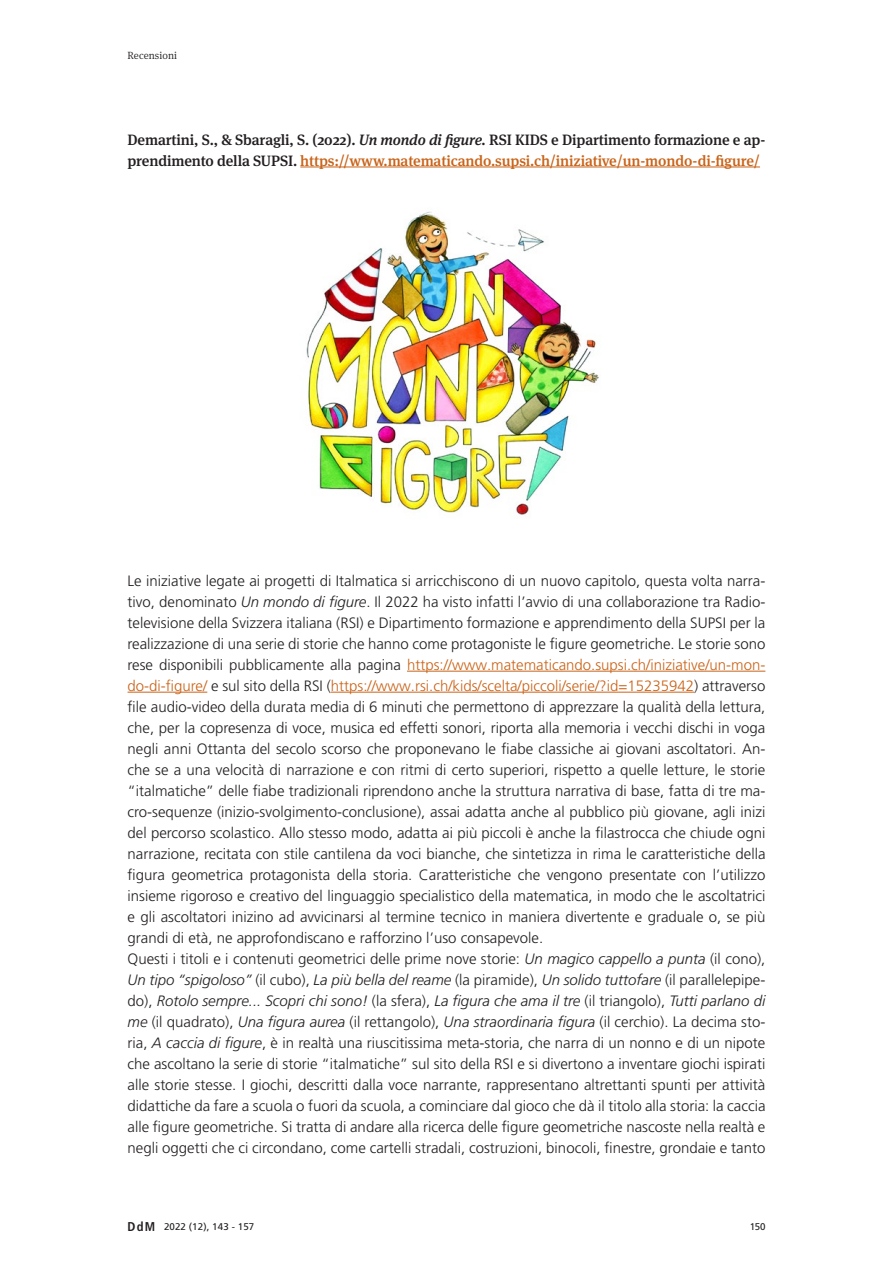
<style>
.page{position:relative;width:893px;height:1263px;background:#fff}
.page>*{position:absolute;margin:0;border:0;box-sizing:border-box;transform-origin:0 0}
.corpo_di_testo_linea{font:300 15px/21px "Frutiger LT Pro";color:#231f20;text-align:justify}
.titoletti{font:500 15px/21px "Meta Serif OT";letter-spacing:-.01em;color:#231f20}
.DdM_piè_di_pagina{font:12.75px "Frutiger LT 67 Bd Cn";color:#231f20}
.occhiello{font:300 10.5px "Meta Serif OT";letter-spacing:.005em;color:#231f20}
.cit_piè_di_pagina{font:9.75px "Frutiger LT Pro";letter-spacing:.01em;color:#231f20}
.numero_pagina{font:9.75px "Frutiger LT Pro";color:#231f20}
.s1{font-style:italic}
.s2{color:#c96318}
.s3{font-family:"Frutiger LT 46 Lt It";font-weight:400}
</style>
<div class="page">
<hr style="left:300px;top:166px;width:460px;height:1px;background:#c96318">
<hr style="left:407px;top:671px;width:358px;height:1px;background:#c96318">
<hr style="left:128px;top:692px;width:79px;height:1px;background:#c96318">
<hr style="left:331px;top:692px;width:363px;height:1px;background:#c96318">
<img style="left:306px;top:211px;width:293px;height:304px">
<p class="occhiello" style="left:128px;top:49px;width:51px">Recensioni</p>
<p class="titoletti" style="left:128px;top:129px;width:639px">Demartini, S., &amp; Sbaragli, S. (2022). <span class="s1">Un mondo di figure.</span> RSI KIDS e Dipartimento formazione e ap&shy;prendimento della SUPSI. <span class="s2">https://www.matematicando.supsi.ch/iniziative/un-mondo-di-figure/</span></p>
<p class="corpo_di_testo_linea" style="left:128px;top:570px;width:639px">Le iniziative legate ai progetti di Italmatica si arricchiscono di un nuovo capitolo, questa volta narra&shy;tivo, denominato <span class="s3">Un mondo di figure</span>. Il 2022 ha visto infatti l’avvio di una collaborazione tra Radio&shy;televisione della Svizzera italiana (RSI) e Dipartimento formazione e apprendimento della SUPSI per la realizzazione di una serie di storie che hanno come protagoniste le figure geometriche. Le storie sono rese disponibili pubblicamente alla pagina <span class="s2">https://www.matematicando.supsi.ch/iniziative/un-mon&shy;do-di-figure/</span> e sul sito della RSI (<span class="s2">https://www.rsi.ch/kids/scelta/piccoli/serie/?id=15235942</span>) attraverso file audio-video della durata media di 6 minuti che permettono di apprezzare la qualità della lettura, che, per la copresenza di voce, musica ed effetti sonori, riporta alla memoria i vecchi dischi in voga negli anni Ottanta del secolo scorso che proponevano le fiabe classiche ai giovani ascoltatori. An&shy;che se a una velocità di narrazione e con ritmi di certo superiori, rispetto a quelle letture, le storie “italmatiche” delle fiabe tradizionali riprendono anche la struttura narrativa di base, fatta di tre ma&shy;cro-sequenze (inizio-svolgimento-conclusione), assai adatta anche al pubblico più giovane, agli inizi del percorso scolastico. Allo stesso modo, adatta ai più piccoli è anche la filastrocca che chiude ogni narrazione, recitata con stile cantilena da voci bianche, che sintetizza in rima le caratteristiche della figura geometrica protagonista della storia. Caratteristiche che vengono presentate con l’utilizzo insieme rigoroso e creativo del linguaggio specialistico della matematica, in modo che le ascoltatrici e gli ascoltatori inizino ad avvicinarsi al termine tecnico in maniera divertente e graduale o, se più grandi di età, ne approfondiscano e rafforzino l’uso consapevole.</p>
<p class="corpo_di_testo_linea" style="left:128px;top:948px;width:639px">Questi i titoli e i contenuti geometrici delle prime nove storie: <span class="s3">Un magico cappello a punta</span> (il cono), <span class="s3">Un tipo “spigoloso”</span> (il cubo), <span class="s3">La più bella del reame</span> (la piramide), <span class="s3">Un solido tuttofare</span> (il parallelepipe&shy;do), <span class="s3">Rotolo sempre... Scopri chi sono!</span> (la sfera), <span class="s3">La figura che ama il tre</span> (il triangolo), <span class="s3">Tutti parlano di me</span> (il quadrato), <span class="s3">Una figura aurea</span> (il rettangolo), <span class="s3">Una straordinaria figura</span> (il cerchio). La decima sto&shy;ria, <span class="s3">A caccia di figure</span>, è in realtà una riuscitissima meta-storia, che narra di un nonno e di un nipote che ascoltano la serie di storie “italmatiche” sul sito della RSI e si divertono a inventare giochi ispirati alle storie stesse. I giochi, descritti dalla voce narrante, rappresentano altrettanti spunti per attività didattiche da fare a scuola o fuori da scuola, a cominciare dal gioco che dà il titolo alla storia: la caccia alle figure geometriche. Si tratta di andare alla ricerca delle figure geometriche nascoste nella realtà e negli oggetti che ci circondano, come cartelli stradali, costruzioni, binocoli, finestre, grondaie e tanto</p>
<p class="DdM_piè_di_pagina" style="left:128px;top:1219px;width:29px">DdM</p>
<p class="cit_piè_di_pagina" style="left:164px;top:1221px;width:92px">2022 (12), 143 - 157</p>
<p class="numero_pagina" style="left:750px;top:1221px;width:17px">150</p>
</div>
